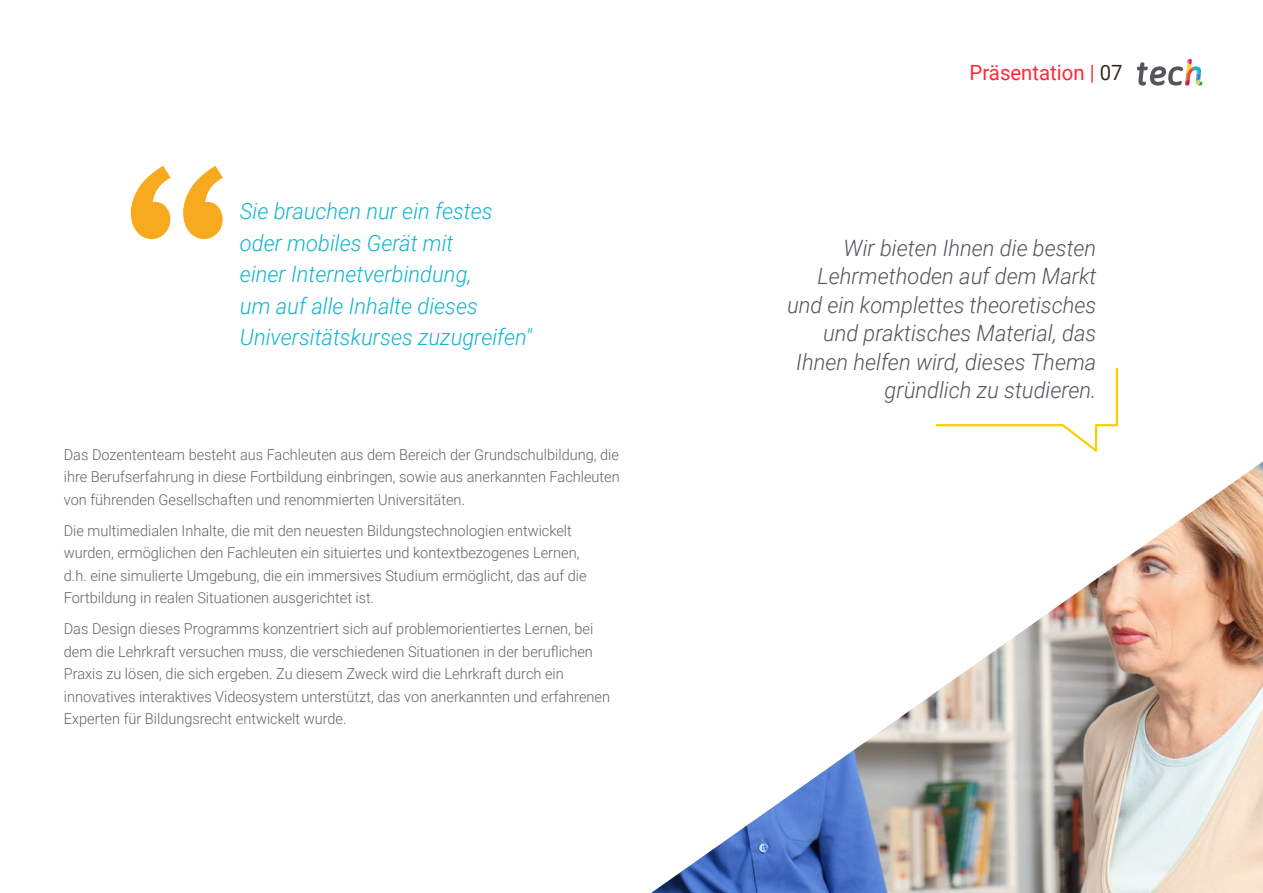
<style>
.page{position:relative;width:1263px;height:893px;background:#fff}
.page>*{position:absolute;margin:0;border:0;box-sizing:border-box;transform-origin:0 0}
.t1{font:italic 300 22.5px/28.5px "Roboto";color:#52555b;text-align:right}
.t2{font:italic 300 22.5px/31.5px "Roboto";color:#0fb6cf}
.t3{font:21px "Roboto";color:#ff293a}
.t4{font:300 15px/22.5px "Roboto";color:#61646a}
.s1{color:#312e20}
</style>
<div class="page">
<svg style="left:131px;top:166px;width:92px;height:73px"></svg>
<img style="left:651px;top:461px;width:612px;height:432px">
<svg style="left:935px;top:367px;width:184px;height:85px"></svg>
<svg style="left:1137px;top:59px;width:65px;height:27px"></svg>
<h1 class="t2" style="left:240px;top:195px;width:293px">Sie brauchen nur ein festes oder mobiles Gerät mit<br>einer Internetverbindung,<br>um auf alle Inhalte dieses<br>Universitätskurses zuzugreifen"</h1>
<p class="t4" style="left:64px;top:443px;width:557px;text-align:justify">Das Dozententeam besteht aus Fachleuten aus dem Bereich der Grundschulbildung, die ihre Berufserfahrung in diese Fortbildung einbringen, sowie aus anerkannten Fachleuten von führenden Gesellschaften und renommierten Universitäten.</p>
<p class="t4" style="left:64px;top:519px;width:524px">Die multimedialen Inhalte, die mit den neuesten Bildungstechnologien entwickelt wurden, ermöglichen den Fachleuten ein situiertes und kontextbezogenes Lernen, d.h. eine simulierte Umgebung, die ein immersives Studium ermöglicht, das auf die Fortbildung in realen Situationen ausgerichtet ist.</p>
<p class="t4" style="left:64px;top:617px;width:548px">Das Design dieses Programms konzentriert sich auf problemorientiertes Lernen, bei dem die Lehrkraft versuchen muss, die verschiedenen Situationen in der beruflichen Praxis zu lösen, die sich ergeben. Zu diesem Zweck wird die Lehrkraft durch ein innovatives interaktives Videosystem unterstützt, das von anerkannten und erfahrenen Experten für Bildungsrecht entwickelt wurde.</p>
<h2 class="t3" style="left:969px;top:57px;width:155px">Präsentation | <span class="s1">07</span></h2>
<h1 class="t1" style="left:787px;top:233px;width:311px">Wir bieten Ihnen die besten<br>Lehrmethoden auf dem Markt und ein komplettes theoretisches und praktisches Material, das<br>Ihnen helfen wird, dieses Thema gründlich zu studieren.</h1>
</div>
